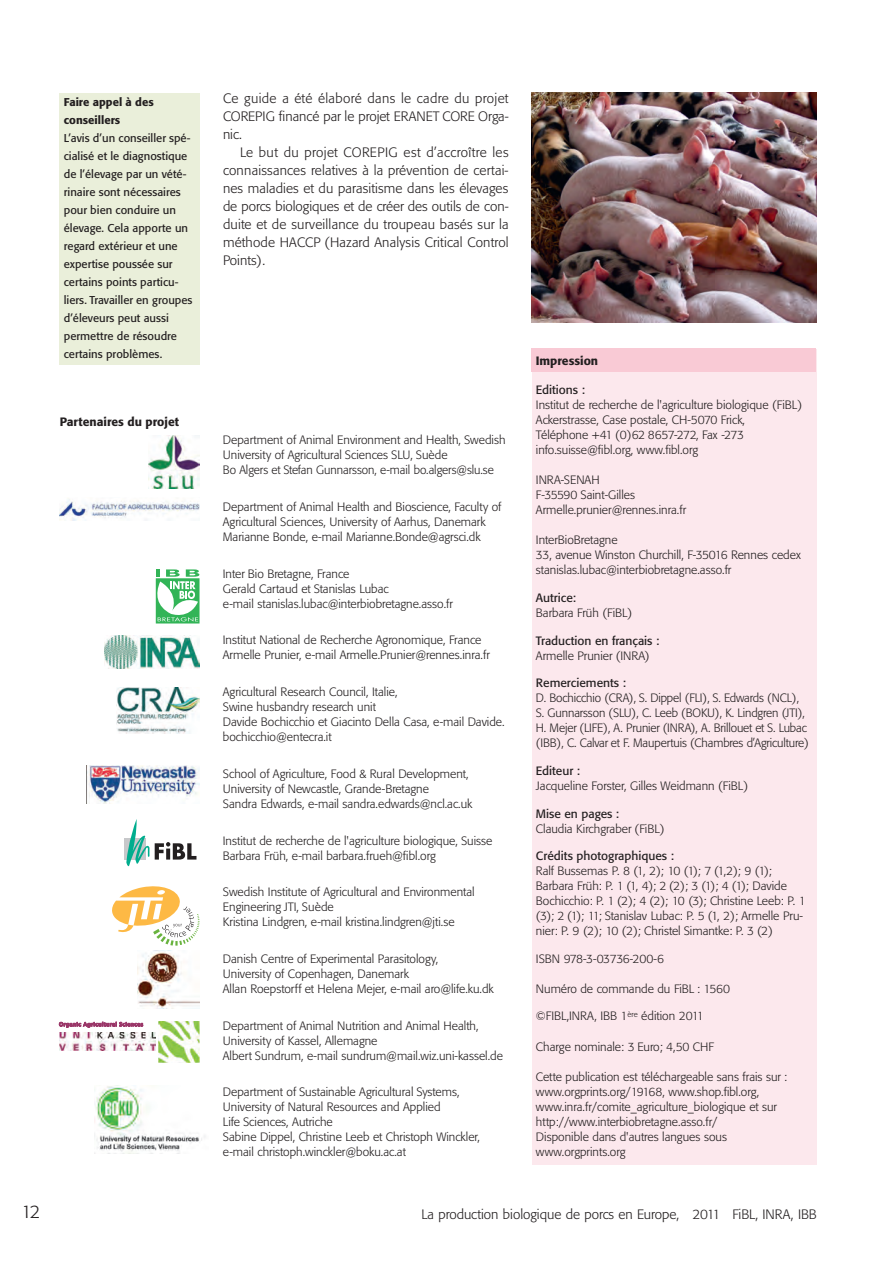
<style>
.page{position:relative;width:893px;height:1263px;background:#fff}
.page>*{position:absolute;margin:0;border:0;box-sizing:border-box;transform-origin:0 0}
.t1{font:300 18px "Formata BQ";color:#231f20}
.t2{font:300 13.5px/18px "Formata BQ";color:#231f20;text-align:justify}
.t3{font:300 12px/15px "Formata BQ";color:#231f20}
.t4{font:12px "Formata BQ";color:#231f20}
.t5{font:500 12px "Formata BQ";color:#231f20}
.t6{font:300 12px "Formata BQ";letter-spacing:-.03em;color:#231f20}
.t7{font:11.25px/18px "Formata BQ";color:#231f20}
.t8{font:500 11.25px/18px "Formata BQ";color:#231f20}
</style>
<div class="page">
<img style="left:532px;top:93px;width:285px;height:229px">
<div style="left:532px;top:349px;width:285px;height:815px;background:#fce8ed"></div>
<div style="left:531px;top:349px;width:285px;height:23px;background:#f9cad5"></div>
<img style="left:137px;top:950px;width:63px;height:58px">
<img style="left:59px;top:499px;width:141px;height:22px">
<svg style="left:112px;top:886px;width:88px;height:60px"></svg>
<img style="left:148px;top:435px;width:52px;height:53px">
<svg style="left:156px;top:569px;width:44px;height:54px"></svg>
<img style="left:105px;top:635px;width:95px;height:33px">
<img style="left:117px;top:688px;width:83px;height:45px">
<div style="left:124px;top:838px;width:22px;height:21px;background:#c7c8ca"></div>
<svg style="left:126px;top:819px;width:23px;height:47px"></svg>
<svg style="left:155px;top:842px;width:41px;height:17px"></svg>
<img style="left:86px;top:766px;width:114px;height:37px">
<img style="left:59px;top:1032px;width:96px;height:19px">
<img style="left:159px;top:1021px;width:41px;height:41px">
<svg style="left:59px;top:1022px;width:84px;height:5px"></svg>
<div style="left:60px;top:93px;width:140px;height:272px;background:#eaefda"></div>
<img style="left:94px;top:1085px;width:112px;height:68px">
<p class="t8" style="left:64px;top:93px;width:91px">Faire appel à des conseillers</p>
<p class="t7" style="left:64px;top:129px;width:130px">L’avis d’un conseiller spé&shy;cialisé et le diagnostique de l’élevage par un vété&shy;rinaire sont nécessaires pour bien conduire un élevage. Cela apporte un regard extérieur et une expertise poussée sur certains points particu&shy;liers. Travailler en groupes d’éleveurs peut aussi permettre de résoudre certains problèmes.</p>
<p class="t5" style="left:60px;top:415px;width:121px">Partenaires du projet</p>
<p class="t2" style="left:223px;top:89px;width:287px">Ce guide a été élaboré dans le cadre du projet COREPIG financé par le projet ERANET CORE Orga&shy;nic.</p>
<p class="t2" style="left:223px;top:143px;width:287px;text-indent:17px">Le but du projet COREPIG est d’accroître les connaissances relatives à la prévention de certai&shy;nes maladies et du parasitisme dans les élevages de porcs biologiques et de créer des outils de con&shy;duite et de surveillance du troupeau basés sur la méthode HACCP (Hazard Analysis Critical Control Points).</p>
<p class="t3" style="left:223px;top:433px;width:284px">Department of Animal Environment and Health, Swedish<br>University of Agricultural Sciences SLU, Suède<br>Bo Algers et Stefan Gunnarsson, e-mail bo.algers@slu.se</p>
<p class="t3" style="left:223px;top:499px;width:280px">Department of Animal Health and Bioscience, Faculty of<br>Agricultural Sciences, University of Aarhus, Danemark<br>Marianne Bonde, e-mail Marianne.Bonde@agrsci.dk</p>
<p class="t3" style="left:223px;top:566px;width:232px">Inter Bio Bretagne, France<br>Gerald Cartaud et Stanislas Lubac<br>e-mail stanislas.lubac@interbiobretagne.asso.fr</p>
<p class="t3" style="left:223px;top:633px;width:268px">Institut National de Recherche Agronomique, France<br>Armelle Prunier, e-mail Armelle.Prunier@rennes.inra.fr</p>
<p class="t3" style="left:223px;top:684px;width:283px">Agricultural Research Council, Italie,<br>Swine husbandry research unit<br>Davide Bochicchio et Giacinto Della Casa, e-mail Davide. bochicchio@entecra.it</p>
<p class="t3" style="left:223px;top:766px;width:251px">School of Agriculture, Food &amp; Rural Development,<br>University of Newcastle, Grande-Bretagne<br>Sandra Edwards, e-mail sandra.edwards@ncl.ac.uk</p>
<p class="t3" style="left:223px;top:833px;width:271px">Institut de recherche de l'agriculture biologique, Suisse<br>Barbara Früh, e-mail barbara.frueh@fibl.org</p>
<p class="t3" style="left:223px;top:884px;width:253px">Swedish Institute of Agricultural and Environmental<br>Engineering JTI, Suède<br>Kristina Lindgren, e-mail kristina.lindgren@jti.se</p>
<p class="t3" style="left:223px;top:951px;width:272px">Danish Centre of Experimental Parasitology,<br>University of Copenhagen, Danemark<br>Allan Roepstorff et Helena Mejer, e-mail aro@life.ku.dk</p>
<p class="t3" style="left:223px;top:1018px;width:282px">Department of Animal Nutrition and Animal Health,<br>University of Kassel, Allemagne<br>Albert Sundrum, e-mail sundrum@mail.wiz.uni-kassel.de</p>
<p class="t3" style="left:223px;top:1085px;width:259px">Department of Sustainable Agricultural Systems, University of Natural Resources and Applied<br>Life Sciences, Autriche<br>Sabine Dippel, Christine Leeb et Christoph Winckler, e-mail christoph.winckler@boku.ac.at</p>
<p class="t5" style="left:536px;top:353px;width:64px">Impression</p>
<p class="t4" style="left:536px;top:383px;width:51px">Editions :</p>
<p class="t3" style="left:536px;top:398px;width:268px">Institut de recherche de l'agriculture biologique (FiBL)<br>Ackerstrasse, Case postale, CH-5070 Frick,<br>Téléphone +41 (0)62 8657-272, Fax -273 info.suisse@fibl.org, www.fibl.org</p>
<p class="t3" style="left:536px;top:473px;width:152px">INRA-SENAH<br>F-35590 Saint-Gilles<br>Armelle.prunier@rennes.inra.fr</p>
<p class="t3" style="left:536px;top:533px;width:266px">InterBioBretagne<br>33, avenue Winston Churchill, F-35016 Rennes cedex stanislas.lubac@interbiobretagne.asso.fr</p>
<p class="t4" style="left:536px;top:590px;width:42px">Autrice:</p>
<p class="t3" style="left:536px;top:605px;width:98px">Barbara Früh (FiBL)</p>
<p class="t4" style="left:536px;top:633px;width:125px">Traduction en français :</p>
<p class="t3" style="left:536px;top:648px;width:115px">Armelle Prunier (INRA)</p>
<p class="t4" style="left:536px;top:676px;width:92px">Remerciements :</p>
<p class="t3" style="left:536px;top:691px;width:274px">D. Bochicchio (CRA), S. Dippel (FLI), S. Edwards (NCL), S. Gunnarsson (SLU), C. Leeb (BOKU), K. Lindgren (JTI), H. Mejer (LIFE), A. Prunier (INRA), A. Brillouet et S. Lubac (IBB), C. Calvar et F. Maupertuis (Chambres d’Agriculture)</p>
<p class="t4" style="left:536px;top:763px;width:46px">Editeur :</p>
<p class="t3" style="left:536px;top:778px;width:214px">Jacqueline Forster, Gilles Weidmann (FiBL)</p>
<p class="t4" style="left:536px;top:806px;width:85px">Mise en pages :</p>
<p class="t3" style="left:536px;top:821px;width:130px">Claudia Kirchgraber (FiBL)</p>
<p class="t4" style="left:536px;top:849px;width:139px">Crédits photographiques :</p>
<p class="t3" style="left:536px;top:863px;width:271px">Ralf Bussemas P. 8 (1, 2); 10 (1); 7 (1,2); 9 (1); Barbara Früh: P. 1 (1, 4); 2 (2); 3 (1); 4 (1); Davide Bochicchio: P. 1 (2); 4 (2); 10 (3); Christine Leeb: P. 1 (3); 2 (1); 11; Stanislav Lubac: P. 5 (1, 2); Armelle Pru&shy;nier: P. 9 (2); 10 (2); Christel Simantke: P. 3 (2)</p>
<p class="t6" style="left:536px;top:951px;width:130px">ISBN 978-3-03736-200-6</p>
<p class="t3" style="left:536px;top:981px;width:196px">Numéro de commande du FiBL : 1560</p>
<p class="t3" style="left:536px;top:1009px;width:169px">©FIBL,INRA, IBB 1<sup>ère</sup> édition 2011</p>
<p class="t3" style="left:536px;top:1039px;width:179px">Charge nominale: 3 Euro; 4,50 CHF</p>
<p class="t3" style="left:536px;top:1069px;width:253px">Cette publication est téléchargeable sans frais sur : www.orgprints.org/19168, www.shop.fibl.org, www.inra.fr/comite_agriculture_biologique et sur http://www.interbiobretagne.asso.fr/<br>Disponible dans d'autres langues sous www.orgprints.org</p>
<h1 class="t1" style="left:21px;top:1201px;width:21px">12</h1>
<p class="t2" style="left:421px;top:1205px;width:397px">La production biologique de porcs en Europe, 2011 FiBL, INRA, IBB</p>
</div>
